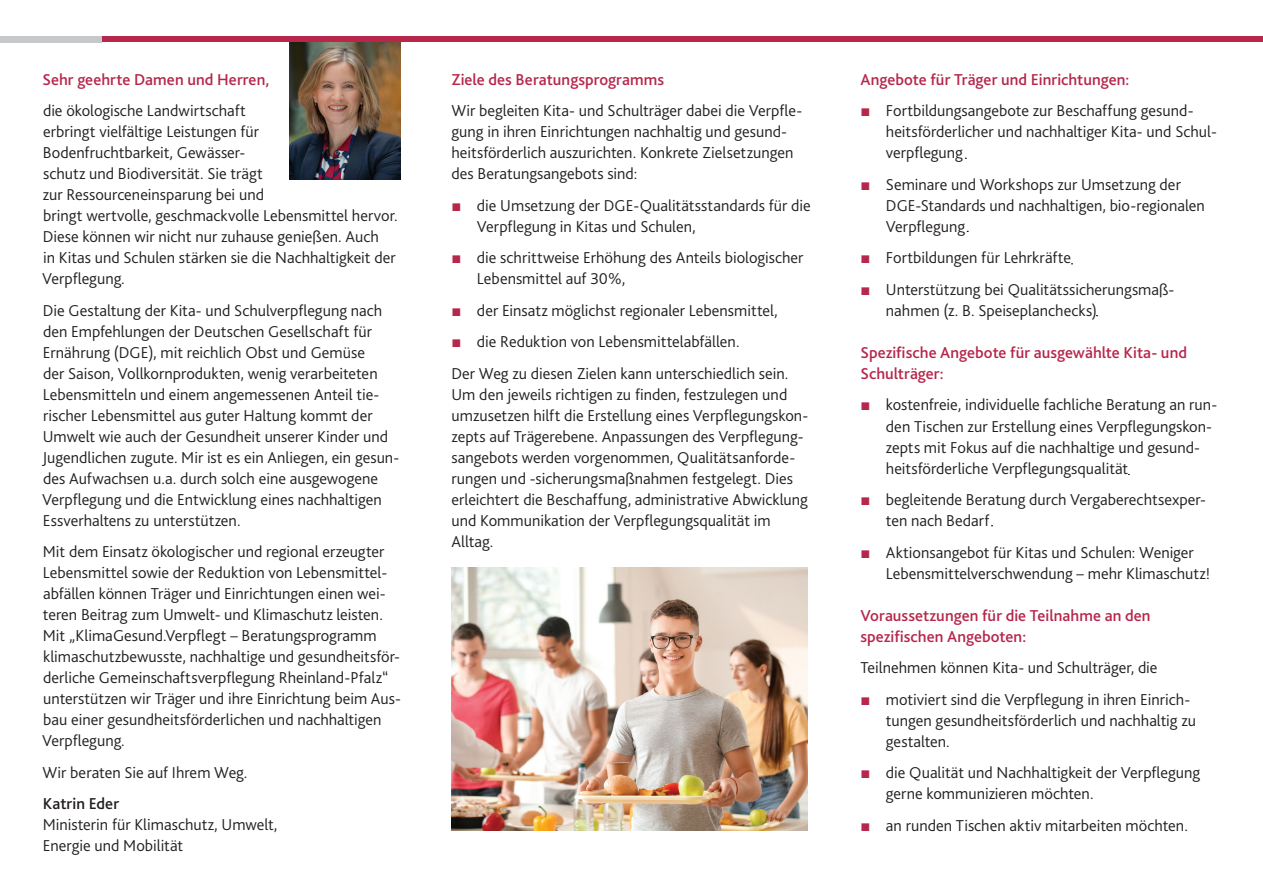
<style>
.page{position:relative;width:1263px;height:893px;background:#fff}
.page>*{position:absolute;margin:0;border:0;box-sizing:border-box;transform-origin:0 0}
.t1{font:300 16.5px/21px "Bliss 2";color:#231f20}
.t2{font:500 16.5px/21px "Bliss 2";letter-spacing:.005em;color:#b6274b}
.t3{font:500 16.5px "Bliss 2";letter-spacing:.005em;color:#231f20}
.s1{font-family:"Arial";font-weight:400;color:#b6274b}
</style>
<div class="page">
<img style="left:289px;top:43px;width:112px;height:136px">
<img style="left:451px;top:568px;width:357px;height:262px">
<div style="left:0;top:36px;width:102px;height:7px;background:#c7c8ca"></div>
<div style="left:102px;top:36px;width:1161px;height:6px;background:#b6274b"></div>
<p class="t2" style="left:42px;top:68px;width:228px">Sehr geehrte Damen und Herren,</p>
<p class="t1" style="left:42px;top:100px;width:357px">die ökologische Landwirtschaft<br>erbringt vielfältige Leistungen für<br>Bodenfruchtbarkeit, Gewässer-<br>schutz und Biodiversität. Sie trägt<br>zur Ressourceneinsparung bei und<br>bringt wertvolle, geschmackvolle Lebensmittel hervor.<br>Diese können wir nicht nur zuhause genießen. Auch<br>in Kitas und Schulen stärken sie die Nachhaltigkeit der Verpflegung.</p>
<p class="t1" style="left:42px;top:299px;width:359px">Die Gestaltung der Kita- und Schulverpflegung nach den Empfehlungen der Deutschen Gesellschaft für Ernährung (DGE), mit reichlich Obst und Gemüse<br>der Saison, Vollkornprodukten, wenig verarbeiteten Lebensmitteln und einem angemessenen Anteil tie&shy;rischer Lebensmittel aus guter Haltung kommt der Umwelt wie auch der Gesundheit unserer Kinder und Jugendlichen zugute. Mir ist es ein Anliegen, ein gesun&shy;des Aufwachsen u.a. durch solch eine ausgewogene Verpflegung und die Entwicklung eines nachhaltigen Essverhaltens zu unterstützen.</p>
<p class="t1" style="left:42px;top:541px;width:360px">Mit dem Einsatz ökologischer und regional erzeugter Lebensmittel sowie der Reduktion von Lebensmittel&shy;abfällen können Träger und Einrichtungen einen wei&shy;teren Beitrag zum Umwelt- und Klimaschutz leisten.<br>Mit „KlimaGesund.Verpflegt – Beratungsprogramm klimaschutzbewusste, nachhaltige und gesundheitsför&shy;derliche Gemeinschaftsverpflegung Rheinland-Pfalz“ unterstützen wir Träger und ihre Einrichtung beim Aus&shy;bau einer gesundheitsförderlichen und nachhaltigen Verpflegung.</p>
<p class="t1" style="left:43px;top:762px;width:206px">Wir beraten Sie auf Ihrem Weg.</p>
<p class="t3" style="left:43px;top:794px;width:78px">Katrin Eder</p>
<p class="t1" style="left:43px;top:814px;width:236px">Ministerin für Klimaschutz, Umwelt,<br>Energie und Mobilität</p>
<p class="t2" style="left:451px;top:69px;width:214px">Ziele des Beratungsprogramms</p>
<p class="t1" style="left:451px;top:100px;width:352px">Wir begleiten Kita- und Schulträger dabei die Verpfle&shy;gung in ihren Einrichtungen nachhaltig und gesund&shy;heitsförderlich auszurichten. Konkrete Zielsetzungen des Beratungsangebots sind:</p>
<p class="t1" style="left:477px;top:195px;width:335px;text-indent:-26px"><span class="s1">■</span> die Umsetzung der DGE-Qualitätsstandards für die<br>Verpflegung in Kitas und Schulen,</p>
<p class="t1" style="left:477px;top:247px;width:328px;text-indent:-26px"><span class="s1">■</span> die schrittweise Erhöhung des Anteils biologischer<br>Lebensmittel auf 30%,</p>
<p class="t1" style="left:451px;top:300px;width:328px"><span class="s1">■</span> der Einsatz möglichst regionaler Lebensmittel,</p>
<p class="t1" style="left:451px;top:326px;width:338px;line-height:31.5px"><span class="s1">■</span> die Reduktion von Lebensmittelabfällen.<br>Der Weg zu diesen Zielen kann unterschiedlich sein.</p>
<p class="t1" style="left:451px;top:384px;width:358px">Um den jeweils richtigen zu finden, festzulegen und umzusetzen hilft die Erstellung eines Verpflegungskon&shy;zepts auf Trägerebene. Anpassungen des Verpflegung&shy;sangebots werden vorgenommen, Qualitätsanforde&shy;rungen und -sicherungsmaßnahmen festgelegt. Dies erleichtert die Beschaffung, administrative Abwicklung und Kommunikation der Verpflegungsqualität im Alltag.</p>
<p class="t2" style="left:860px;top:69px;width:270px">Angebote für Träger und Einrichtungen:</p>
<p class="t1" style="left:886px;top:100px;width:333px;text-indent:-26px"><span class="s1">■</span> Fortbildungsangebote zur Beschaffung gesund&shy;heitsförderlicher und nachhaltiger Kita- und Schul&shy;verpflegung</p>
<p class="t1" style="left:886px;top:174px;width:320px;text-indent:-26px"><span class="s1">■</span> Seminare und Workshops zur Umsetzung der<br>DGE-Standards und nachhaltigen, bio-regionalen<br>Verpflegung</p>
<p class="t1" style="left:860px;top:247px;width:212px"><span class="s1">■</span> Fortbildungen für Lehrkräfte</p>
<p class="t1" style="left:886px;top:279px;width:290px;text-indent:-26px"><span class="s1">■</span> Unterstützung bei Qualitätssicherungsmaß&shy;nahmen (z. B. Speiseplanchecks)</p>
<p class="t2" style="left:860px;top:342px;width:328px">Spezifische Angebote für ausgewählte Kita- und<br>Schulträger:</p>
<p class="t1" style="left:886px;top:394px;width:333px;text-indent:-26px"><span class="s1">■</span> kostenfreie, individuelle fachliche Beratung an run&shy;den Tischen zur Erstellung eines Verpflegungskon&shy;zepts mit Fokus auf die nachhaltige und gesund&shy;heitsförderliche Verpflegungsqualität</p>
<p class="t1" style="left:886px;top:489px;width:321px;text-indent:-26px"><span class="s1">■</span> begleitende Beratung durch Vergaberechtsexper&shy;ten nach Bedarf</p>
<p class="t1" style="left:886px;top:541px;width:326px;text-indent:-26px"><span class="s1">■</span> Aktionsangebot für Kitas und Schulen: Weniger<br>Lebensmittelverschwendung – mehr Klimaschutz!</p>
<p class="t2" style="left:860px;top:604px;width:292px">Voraussetzungen für die Teilnahme an den spezifischen Angeboten:</p>
<p class="t1" style="left:860px;top:657px;width:299px">Teilnehmen können Kita- und Schulträger, die</p>
<p class="t1" style="left:886px;top:688px;width:312px;text-indent:-26px"><span class="s1">■</span> motiviert sind die Verpflegung in ihren Einrich&shy;tungen gesundheitsförderlich und nachhaltig zu gestalten.</p>
<p class="t1" style="left:886px;top:762px;width:316px;text-indent:-26px"><span class="s1">■</span> die Qualität und Nachhaltigkeit der Verpflegung gerne kommunizieren möchten.</p>
<p class="t1" style="left:860px;top:814px;width:329px"><span class="s1">■</span> an runden Tischen aktiv mitarbeiten möchten.</p>
</div>
